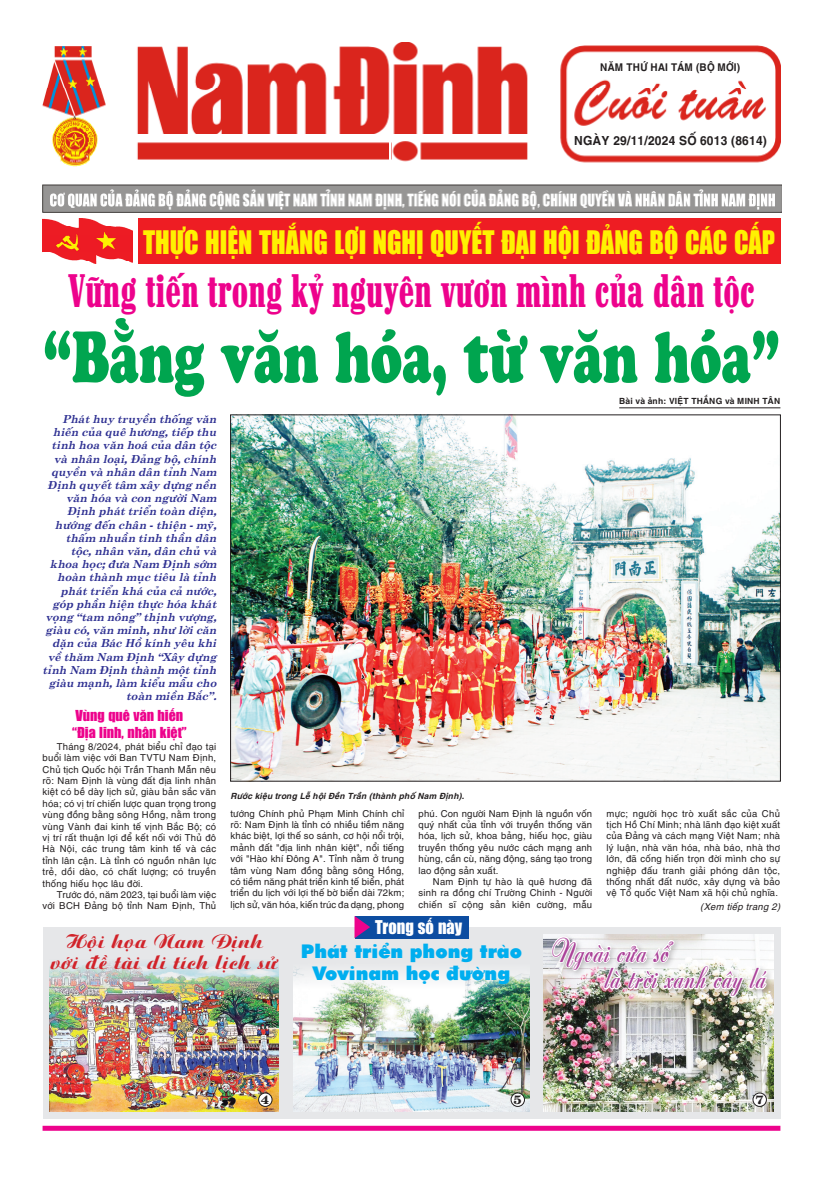
<style>
.page{position:relative;width:823px;height:1177px;background:#fff}
.page>*{position:absolute;margin:0;border:0;box-sizing:border-box;transform-origin:0 0}
.tit_tin{font:75.8px "UTM Cooper Black";color:#00a54f;scale:.69 1}
.chu_noi_dung{font:48px "UTM Marlboro";color:#ed028c;scale:.9 1}
.tit_tin-2{font:37.2px "UTM Zirkon";color:#aa4399;scale:.95 1}
.Tit_khong_chan_1{font:30px "UTM Impact";color:#fff101;scale:.88 1}
.Tit_khong_chan_4{font:18.9px/21.7px "UTM Futura Extra";color:#00aeef;text-align:center}
.tit_tin-3{font:17.6px "UTM Impact";color:#fff;scale:.93 1}
.tit_tin-4{font:17.5px "UTM Aristote";color:#d1232a}
.tit_tin_copy{font:14px "UTM Impact";color:#ed028c}
.tac_gia{font:700 12.5px "UTM Helve";color:#231f20;scale:.96 1}
.tit_co_chan_to{font:700 12px "UTM Centur";color:#231f20;scale:1.2 1}
.sapo{font:italic 700 11px/13.2px "UTM Centur";color:#2e3092;text-align:right}
.tac_gia-2{font:700 10.7px "UTM Helve";color:#231f20;scale:.94 1}
.chu_noi_dung-2{font:9.5px/11.4px "UTM Helve";letter-spacing:-.005em;color:#231f20;text-align:justify}
.tiep_theo{font:italic 9.5px "UTM Helve";color:#231f20}
.chu_thich_anh{font:italic 700 8.5px "UTM Helve";color:#231f20}
.tac_gia-3{font:700 8.5px "UTM Helve";color:#231f20}
</style>
<div class="page">
<img style="left:43px;top:43px;width:737px;height:124px">
<img style="left:42px;top:184px;width:738px;height:29px">
<div style="left:43px;top:1125px;width:737px;height:5px;background:#ed028c"></div>
<div style="left:43px;top:927px;width:737px;height:191px;background:#e6e7e9"></div>
<hr style="left:389px;top:141px;width:2px;height:22px;background:#fff">
<div style="left:354px;top:915px;width:114px;height:23px;background:#0d4da1"></div>
<svg style="left:354px;top:915px;width:16px;height:23px"></svg>
<img style="left:43px;top:218px;width:89px;height:46px">
<div style="left:138px;top:218px;width:642px;height:46px;background:#ee1d23"></div>
<img style="left:232px;top:416px;width:546px;height:363px">
<hr style="left:619px;top:407px;width:161px;height:1px;background:#231f20">
<img style="left:50px;top:961px;width:229px;height:150px">
<div style="left:258px;top:1092px;width:14px;height:14px;background:#fff;border-radius:50%"></div>
<div style="left:258px;top:1092px;width:14px;height:14px;border:1px solid #231f20;border-radius:50%"></div>
<img style="left:293px;top:969px;width:236px;height:142px">
<div style="left:510px;top:1092px;width:14px;height:14px;background:#fff;border-radius:50%"></div>
<div style="left:510px;top:1092px;width:14px;height:14px;border:1px solid #231f20;border-radius:50%"></div>
<img style="left:543px;top:934px;width:229px;height:177px">
<div style="left:548px;top:933px;width:225px;height:71px;background:#231f20;opacity:.3"></div>
<img style="left:550px;top:935px;width:220px;height:65px">
<div style="left:752px;top:1092px;width:14px;height:14px;background:#fff;border-radius:50%"></div>
<div style="left:752px;top:1092px;width:14px;height:14px;border:1px solid #231f20;border-radius:50%"></div>
<p class="tac_gia-2" style="left:600px;top:58px;width:150px">NĂM THỨ HAI TÁM (BỘ MỚI)</p>
<p class="tac_gia" style="left:574px;top:130px;width:202px">NGÀY 29/11/2024 SỐ 6013 (8614)</p>
<p class="Tit_khong_chan_1" style="left:143px;top:221px;width:719px">THỰC HIỆN THẮNG LỢI NGHỊ QUYẾT ĐẠI HỘI ĐẢNG BỘ CÁC CẤP</p>
<p class="chu_noi_dung" style="left:68px;top:259px;width:764px">Vững tiến trong kỷ nguyên vươn mình của dân tộc</p>
<p class="tit_tin" style="left:43px;top:295px;width:1070px">“Bằng văn hóa, từ văn hóa”</p>
<p class="tac_gia-3" style="left:619px;top:394px;width:163px">Bài và ảnh: VIỆT THẮNG và MINH TÂN</p>
<p class="sapo" style="left:43px;top:411px;width:175px">Phát huy truyền thống văn hiến của quê hương, tiếp thu tinh hoa văn hoá của dân tộc và nhân loại, Đảng bộ, chính quyền và nhân dân tỉnh Nam<br>Định quyết tâm xây dựng nền văn hóa và con người Nam<br>Định phát triển toàn diện, hướng đến chân - thiện - mỹ, thấm nhuần tinh thần dân tộc, nhân văn, dân chủ và khoa học; đưa Nam Định sớm hoàn thành mục tiêu là tỉnh phát triển khá của cả nước, góp phần hiện thực hóa khát vọng “tam nông” thịnh vượng, giàu có, văn minh, như lời căn dặn của Bác Hồ kính yêu khi về thăm Nam Định “Xây dựng tỉnh Nam Định thành một tỉnh giàu mạnh, làm kiểu mẫu cho toàn miền Bắc”.</p>
<p class="tit_tin_copy" style="left:76px;top:706px;width:109px">Vùng quê văn hiến</p>
<p class="tit_tin_copy" style="left:72px;top:722px;width:116px">“Địa linh, nhân kiệt”</p>
<p class="chu_noi_dung-2" style="left:43px;top:739px;width:175px;text-indent:14px">Tháng 8/2024, phát biểu chỉ đạo tại buổi làm việc với Ban TVTU Nam Định, Chủ tịch Quốc hội Trần Thanh Mẫn nêu rõ: Nam Định là vùng đất địa linh nhân kiệt có bề dày lịch sử, giàu bản sắc văn hóa; có vị trí chiến lược quan trọng trong vùng đồng bằng sông Hồng, nằm trong vùng Vành đai kinh tế vịnh Bắc Bộ; có vị trí rất thuận lợi để kết nối với Thủ đô Hà Nội, các trung tâm kinh tế và các tỉnh lân cận. Là tỉnh có nguồn nhân lực trẻ, dồi dào, có chất lượng; có truyền thống hiếu học lâu đời.</p>
<p class="chu_noi_dung-2" style="left:43px;top:887px;width:175px;text-align:right">Trước đó, năm 2023, tại buổi làm việc với BCH Đảng bộ tỉnh Nam Định, Thủ</p>
<p class="chu_thich_anh" style="left:230px;top:788px;width:235px">Rước kiệu trong Lễ hội Đền Trần (thành phố Nam Định).</p>
<p class="chu_noi_dung-2" style="left:606px;top:806px;width:175px">mực; người học trò xuất sắc của Chủ tịch Hồ Chí Minh; nhà lãnh đạo kiệt xuất của Đảng và cách mạng Việt Nam; nhà lý luận, nhà văn hóa, nhà báo, nhà thơ lớn, đã cống hiến trọn đời mình cho sự nghiệp đấu tranh giải phóng dân tộc, thống nhất đất nước, xây dựng và bảo vệ Tổ quốc Việt Nam xã hội chủ nghĩa.</p>
<p class="chu_noi_dung-2" style="left:230px;top:806px;width:175px">tướng Chính phủ Phạm Minh Chính chỉ rõ: Nam Định là tỉnh có nhiều tiềm năng khác biệt, lợi thế so sánh, cơ hội nổi trội, mảnh đất "địa linh nhân kiệt", nổi tiếng với "Hào khí Đông A". Tỉnh nằm ở trung tâm vùng Nam đồng bằng sông Hồng, có tiềm năng phát triển kinh tế biển, phát triển du lịch với lợi thế bờ biển dài 72km; lịch sử, văn hóa, kiến trúc đa dạng, phong</p>
<p class="chu_noi_dung-2" style="left:418px;top:806px;width:175px">phú. Con người Nam Định là nguồn vốn quý nhất của tỉnh với truyền thống văn hóa, lịch sử, khoa bảng, hiếu học, giàu truyền thống yêu nước cách mạng anh hùng, cần cù, năng động, sáng tạo trong lao động sản xuất.</p>
<p class="chu_noi_dung-2" style="left:418px;top:874px;width:175px;text-indent:14px">Nam Định tự hào là quê hương đã sinh ra đồng chí Trường Chinh - Người chiến sĩ cộng sản kiên cường, mẫu</p>
<p class="tiep_theo" style="left:699px;top:899px;width:82px">(Xem tiếp trang 2)</p>
<p class="tit_tin-4" style="left:65px;top:926px;width:199px">Hội họa Nam Định</p>
<p class="tit_tin-4" style="left:51px;top:947px;width:228px">với đề tài di tích lịch sử</p>
<p class="tit_tin-3" style="left:375px;top:914px;width:95px">Trong số này</p>
<p class="Tit_khong_chan_4" style="left:301px;top:940px;width:222px">Phát triển phong trào<br>Vovinam học đường</p>
<p class="tit_tin-2" style="left:548px;top:924px;width:128px">Ngoài cửa sổ</p>
<p class="tit_tin-2" style="left:604px;top:951px;width:172px">là trời xanh cây lá</p>
<p class="tit_co_chan_to" style="left:261px;top:1089px;width:8px">4</p>
<p class="tit_co_chan_to" style="left:513px;top:1089px;width:8px">5</p>
<p class="tit_co_chan_to" style="left:755px;top:1089px;width:8px">7</p>
</div>
